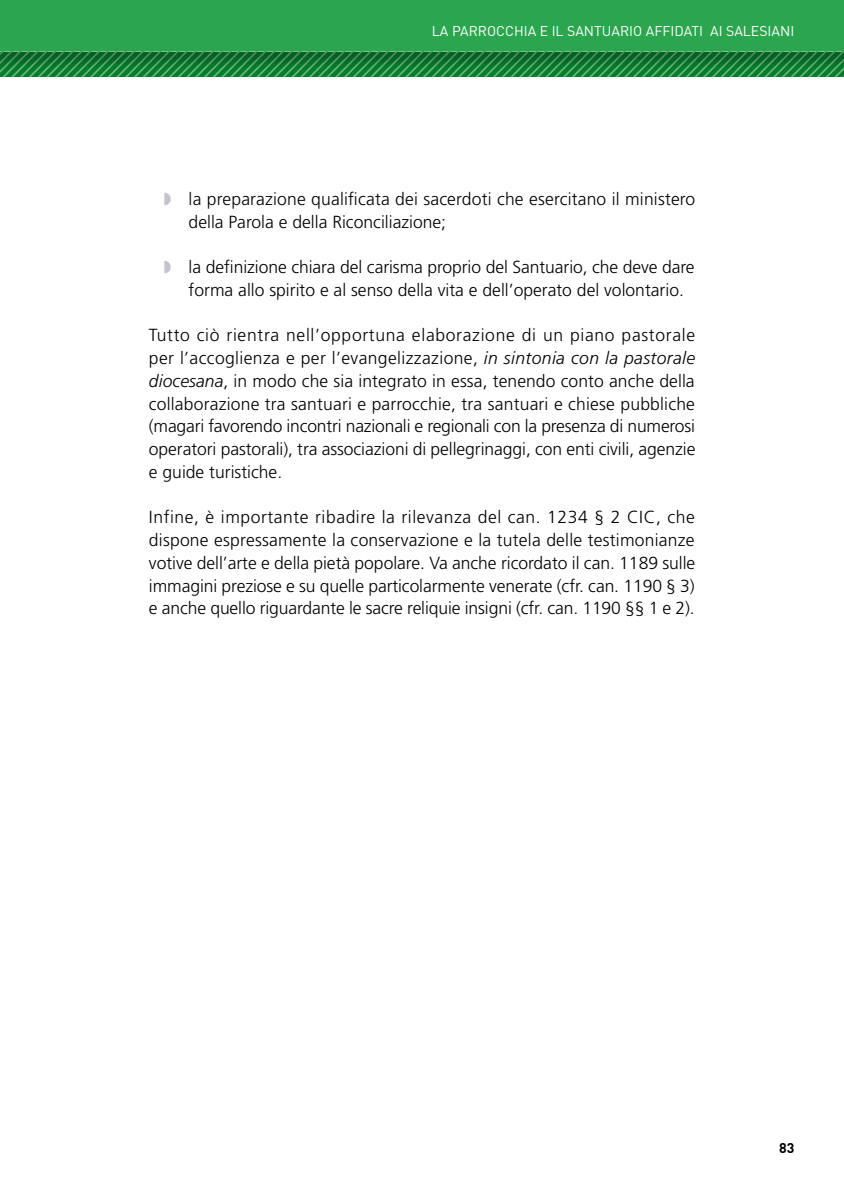
<style>
.page{position:relative;width:844px;height:1191px;background:#fff}
.page>*{position:absolute;margin:0;border:0;box-sizing:border-box;transform-origin:0 0}
.t1{font:300 17.5px/22.8px "Frutiger LT Std";color:#000}
.t2{font:14px "DIN";color:#fff}
.t3{font:700 14px "DIN";color:#000}
.s1{color:#c3c5ca}
.s2{font-style:italic}
</style>
<div class="page">
<svg style="left:0;top:67px;width:843px;height:9px;background:#1e8d41"></svg>
<svg style="left:0;top:52px;width:843px;height:15px;background:#197637"></svg>
<div style="left:0;top:0;width:843px;height:52px;background:#2ba64e"></div>
<p class="t2" style="left:432px;top:22px;width:364px">LA PARROCCHIA E IL SANTUARIO AFFIDATI AI SALESIANI</p>
<p class="t1" style="left:188px;top:188px;width:508px;text-indent:-25px"><span class="s1">◗◗</span> la preparazione qualificata dei sacerdoti che esercitano il ministero della Parola e della Riconciliazione;</p>
<p class="t1" style="left:188px;top:256px;width:507px;text-indent:-25px"><span class="s1">◗◗</span> la definizione chiara del carisma proprio del Santuario, che deve dare forma allo spirito e al senso della vita e dell’operato del volontario.</p>
<p class="t1" style="left:149px;top:324px;width:548px;text-align:justify">Tutto ciò rientra nell’opportuna elaborazione di un piano pastorale per l’accoglienza e per l’evangelizzazione, <span class="s2">in sintonia con la pastorale diocesana</span>, in modo che sia integrato in essa, tenendo conto anche della collaborazione tra santuari e parrocchie, tra santuari e chiese pubbliche (magari favorendo incontri nazionali e regionali con la presenza di numerosi operatori pastorali), tra associazioni di pellegrinaggi, con enti civili, agenzie e guide turistiche.</p>
<p class="t1" style="left:149px;top:506px;width:548px;text-align:justify">Infine, è importante ribadire la rilevanza del can. 1234 § 2 CIC, che dispone espressamente la conservazione e la tutela delle testimonianze votive dell’arte e della pietà popolare. Va anche ricordato il can. 1189 sulle immagini preziose e su quelle particolarmente venerate (cfr. can. 1190 § 3) e anche quello riguardante le sacre reliquie insigni (cfr. can. 1190 §§ 1 e 2).</p>
<p class="t3" style="left:778px;top:1138px;width:17px">83</p>
</div>
